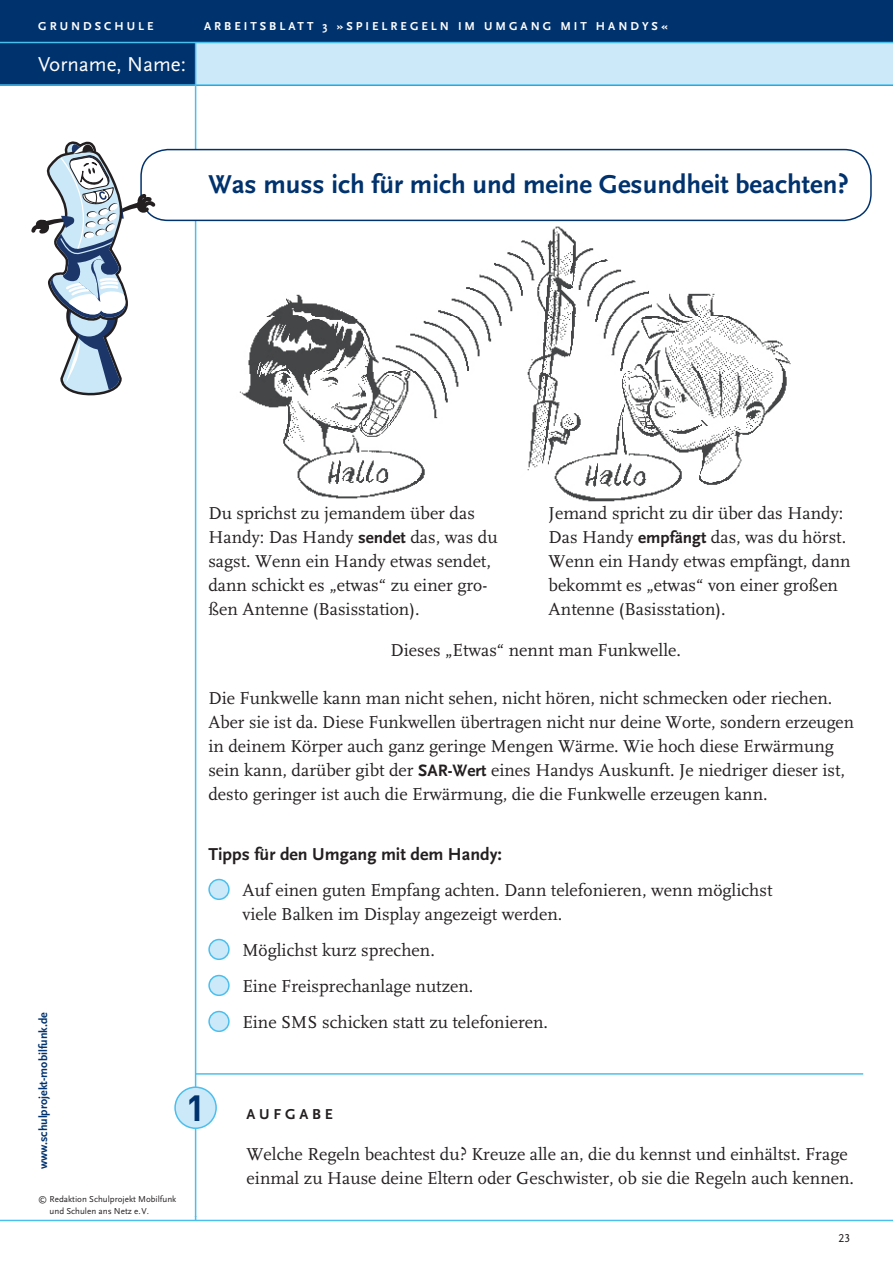
<style>
.page{position:relative;width:893px;height:1263px;background:#fff}
.page>*{position:absolute;margin:0;border:0;box-sizing:border-box;transform-origin:0 0}
.t1{font:700 36px "DIN";color:#00326d}
.t2{font:700 27px "Scala Sans";color:#00326d}
.t3{font:21px "Scala Sans";color:#fff}
.t4{font:18px/24px "Scala";color:#231f20}
.t5{font:700 18px "Scala Sans";color:#231f20}
.t6{font:700 15px "Scala Sans";letter-spacing:.25em;color:#231f20}
.t7{font:700 12px "Scala Sans";letter-spacing:.25em;color:#fff}
.t8{font:700 12px "Scala Sans";color:#00326d}
.t9{font:12px "Scala Sans Caps";color:#231f20}
.t10{font:9px/12px "Scala Sans";color:#231f20}
.s1{font-family:"Scala Sans";font-weight:700;font-size:17.25px}
</style>
<div class="page">
<div style="left:0;top:0;width:893px;height:85px;background:#00326d"></div>
<div style="left:196px;top:43px;width:697px;height:42px;background:#cce9f9"></div>
<hr style="left:195px;top:43px;width:1px;height:1177px;background:#4abfee">
<hr style="left:0;top:84px;width:893px;height:2px;background:#4abfee">
<hr style="left:0;top:42px;width:893px;height:1px;background:#4abfee">
<hr style="left:0;top:1220px;width:893px;height:1px;background:#4abfee">
<img style="left:237px;top:221px;width:566px;height:281px">
<div style="left:209px;top:879px;width:20px;height:20px;background:#cce9f9;border-radius:50%"></div>
<div style="left:208px;top:879px;width:22px;height:21px;border:2px solid #4abfee;border-radius:50%"></div>
<div style="left:209px;top:939px;width:20px;height:20px;background:#cce9f9;border-radius:50%"></div>
<div style="left:208px;top:939px;width:22px;height:21px;border:2px solid #4abfee;border-radius:50%"></div>
<div style="left:209px;top:975px;width:20px;height:20px;background:#cce9f9;border-radius:50%"></div>
<div style="left:208px;top:975px;width:22px;height:21px;border:2px solid #4abfee;border-radius:50%"></div>
<div style="left:209px;top:1011px;width:20px;height:20px;background:#cce9f9;border-radius:50%"></div>
<div style="left:208px;top:1011px;width:22px;height:21px;border:2px solid #4abfee;border-radius:50%"></div>
<hr style="left:196px;top:1073px;width:667px;height:2px;background:#4abfee">
<div style="left:175px;top:1087px;width:41px;height:41px;background:#cce9f9;border-radius:50%"></div>
<div style="left:174px;top:1086px;width:43px;height:43px;border:2px solid #4abfee;border-radius:50%"></div>
<div style="left:141px;top:150px;width:730px;height:70px;background:#fff;border-radius:27px"></div>
<div style="left:140px;top:149px;width:732px;height:72px;border:2px solid #00326d;border-radius:27px"></div>
<svg style="left:31px;top:141px;width:124px;height:255px"></svg>
<p class="t7" style="left:38px;top:20px;width:87px">Gru ndschul</p>
<p class="t7" style="left:147px;top:20px;width:8px">e</p>
<p class="t7" style="left:204px;top:20px;width:425px">ARBEI TSBLATT 3 »SPIE LRE GE LN I M UMGAN G MI T HANDY</p>
<p class="t7" style="left:652px;top:20px;width:18px">S«</p>
<p class="t3" style="left:38px;top:53px;width:149px">Vorname, Name:</p>
<h2 class="t2" style="left:208px;top:170px;width:642px">Was muss ich für mich und meine gesundheit beachten?</h2>
<p class="t4" style="left:208px;top:502px;width:291px">Du sprichst zu jemandem über das Handy: Das Handy <span class="s1">sendet</span> das, was du sagst. Wenn ein Handy etwas sendet, dann schickt es „etwas“ zu einer gro&shy;ßen Antenne (Basisstation).</p>
<p class="t4" style="left:391px;top:638px;width:292px">Dieses „Etwas“ nennt man Funkwelle.</p>
<p class="t4" style="left:208px;top:686px;width:647px">Die Funkwelle kann man nicht sehen, nicht hören, nicht schmecken oder riechen.<br>Aber sie ist da. Diese Funkwellen übertragen nicht nur deine Worte, sondern erzeugen in deinem Körper auch ganz geringe Mengen Wärme. Wie hoch diese Erwärmung sein kann, darüber gibt der <span class="s1">sar-Wert</span> eines Handys Auskunft. Je niedriger dieser ist, desto geringer ist auch die Erwärmung, die die Funkwelle erzeugen kann.</p>
<p class="t4" style="left:548px;top:502px;width:304px">Jemand spricht zu dir über das Handy:<br>Das Handy <span class="s1">empfängt</span> das, was du hörst.<br>Wenn ein Handy etwas empfängt, dann bekommt es „etwas“ von einer großen Antenne (Basisstation).</p>
<p class="t8" style="left:37px;top:1169px;width:159px;rotate:-90deg">www.schulprojekt-mobilfunk.de</p>
<p class="t10" style="left:50px;top:1193px;width:128px;text-indent:-11px">© Redaktion Schulprojekt Mobilfunk und Schulen ans Netz e. V.</p>
<p class="t5" style="left:208px;top:844px;width:295px">tipps für den Umgang mit dem Handy:</p>
<p class="t4" style="left:242px;top:878px;width:531px">Auf einen guten Empfang achten. Dann telefonieren, wenn möglichst viele Balken im Display angezeigt werden.</p>
<p class="t4" style="left:242px;top:932px;width:307px;line-height:36px">Möglichst kurz sprechen.<br>Eine Freisprechanlage nutzen.<br>Eine SMS schicken statt zu telefonieren.</p>
<h1 class="t1" style="left:186px;top:1084px;width:21px">1</h1>
<p class="t6" style="left:247px;top:1106px;width:88px">aUfgabe</p>
<p class="t4" style="left:247px;top:1143px;width:609px">Welche Regeln beachtest du? Kreuze alle an, die du kennst und einhältst. Frage einmal zu Hause deine Eltern oder Geschwister, ob sie die Regeln auch kennen.</p>
<p class="t9" style="left:838px;top:1232px;width:13px">23</p>
</div>
